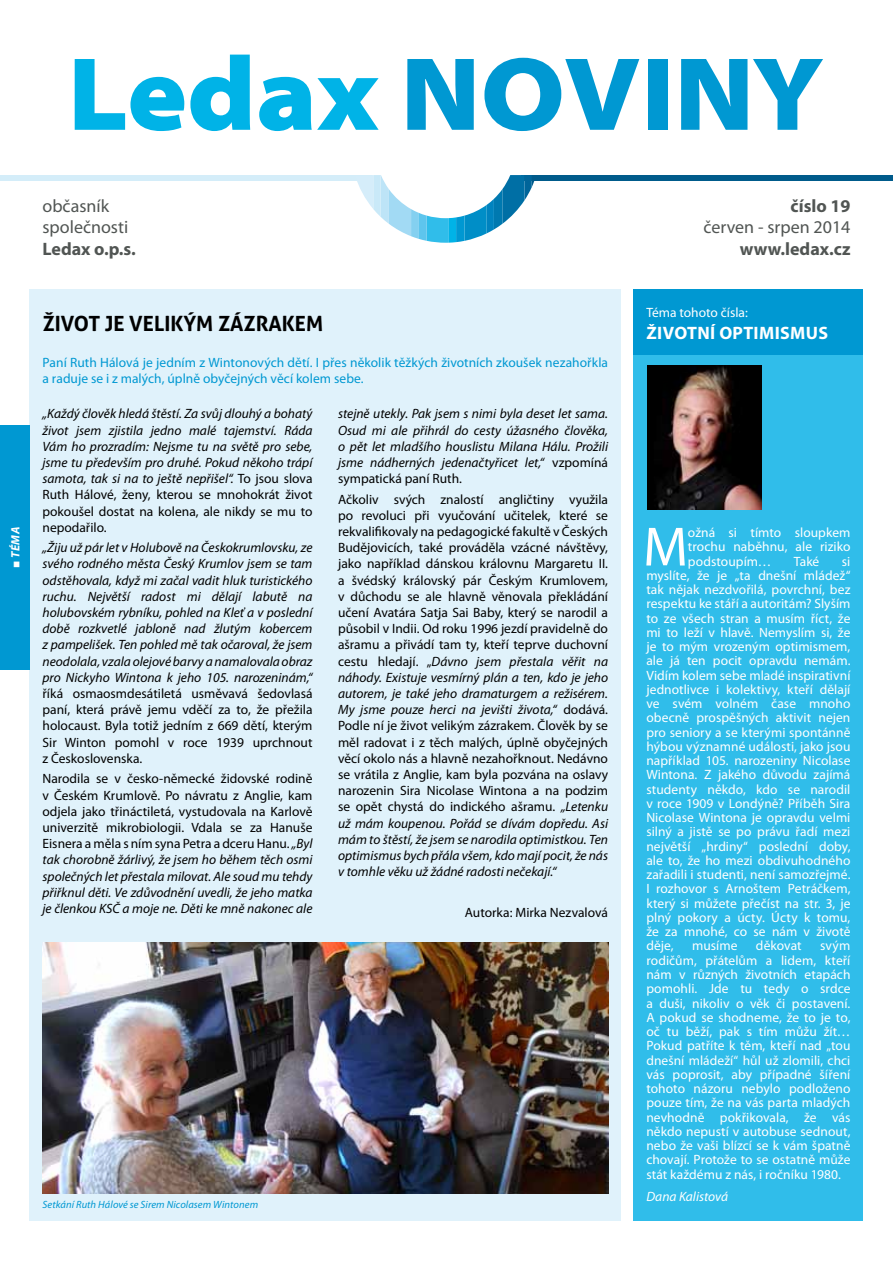
<style>
.page{position:relative;width:893px;height:1263px;background:#fff}
.page>*{position:absolute;margin:0;border:0;box-sizing:border-box;transform-origin:0 0}
.t1{font:900 semi-expanded 105px "Myriad Pro";color:#0098d2}
.t2{font:55.8px "Myriad Pro";color:#fff}
.t3{font:700 21px "Aller";color:#000}
.t4{font:18px/21.6px "Myriad Pro";color:#515553}
.t5{font:700 18px "Myriad Pro";color:#515553}
.t6{font:700 18px "Myriad Pro";letter-spacing:.02em;color:#fff}
.t7{font:13.5px/16.2px "Myriad Pro";color:#000;text-align:justify}
.t8{font:13.5px/14.2px "Myriad Pro";color:#fff;text-align:justify}
.t9{font:italic 13.5px/16.2px "Myriad Pro";color:#000;text-align:justify}
.t10{font:13.5px/16.2px "Myriad Pro";letter-spacing:.005em;color:#0098d2}
.t11{font:italic 13.5px "Myriad Pro";color:#fff}
.t12{font:italic 700 12px "Myriad Pro";color:#fff}
.t13{font:italic 10.5px "Myriad Pro";letter-spacing:.01em;color:#0098d2}
.s1{color:#00b3e7}
.s2{font-family:"Arial"}
.s3{font-style:normal}
.s4{font-style:italic}
</style>
<div class="page">
<div style="left:634px;top:297px;width:229px;height:923px;background:#30bdea"></div>
<div style="left:30px;top:289px;width:591px;height:931px;background:#e0f2fb"></div>
<div style="left:521px;top:175px;width:372px;height:6px;background:#005b8b"></div>
<div style="left:0;top:175px;width:372px;height:6px;background:#d4edf9"></div>
<svg style="left:357px;top:175px;width:178px;height:68px"></svg>
<div style="left:634px;top:289px;width:229px;height:66px;background:#0098d2"></div>
<img style="left:647px;top:365px;width:114px;height:145px">
<div style="left:0;top:425px;width:30px;height:245px;background:#0098d2"></div>
<img style="left:43px;top:942px;width:565px;height:251px">
<h1 class="t1" style="left:68px;top:23px;width:758px"><span class="s1">Ledax</span> NOVINY</h1>
<p class="t12" style="left:8px;top:568px;width:43px;rotate:-90deg"><span class="s2">■</span> téma</p>
<h3 class="t4" style="left:43px;top:195px;width:87px">občasník společnosti</h3>
<h3 class="t5" style="left:43px;top:237px;width:95px">Ledax o.p.s.</h3>
<h3 class="t3" style="left:43px;top:311px;width:282px">ŽIVOT JE VELIKÝM ZÁZRAKEM</h3>
<p class="t10" style="left:43px;top:354px;width:567px">Paní Ruth Hálová je jedním z Wintonových dětí. I přes několik těžkých životních zkoušek nezahořkla a raduje se i z malých, úplně obyčejných věcí kolem sebe.</p>
<p class="t9" style="left:43px;top:405px;width:272px">„Každý člověk hledá štěstí. Za svůj dlouhý a bohatý život jsem zjistila jedno malé tajemství. Ráda Vám ho prozradím: Nejsme tu na světě pro sebe, jsme tu především pro druhé. Pokud někoho trápí samota, tak si na to ještě nepřišel“. <span class="s3">To jsou slova Ruth Hálové, ženy, kterou se mnohokrát život pokoušel dostat na kolena, ale nikdy se mu to nepodařilo.</span></p>
<p class="t9" style="left:43px;top:539px;width:272px">„Žiju už pár let v Holubově na Českokrumlovsku, ze svého rodného města Český Krumlov jsem se tam odstěhovala, když mi začal vadit hluk turistického ruchu. Největší radost mi dělají labutě na holubovském rybníku, pohled na Kleť a v poslední době rozkvetlé jabloně nad žlutým kobercem z pampelišek. Ten pohled mě tak očaroval, že jsem neodolala, vzala olejové barvy a namalovala obraz pro Nickyho Wintona k jeho 105. narozeninám,“</p>
<p class="t7" style="left:43px;top:685px;width:272px">říká osmaosmdesátiletá usměvavá šedovlasá paní, která právě jemu vděčí za to, že přežila holocaust. Byla totiž jedním z 669 dětí, kterým Sir Winton pomohl v roce 1939 uprchnout z Československa.</p>
<p class="t7" style="left:43px;top:770px;width:272px">Narodila se v česko-německé židovské rodině v Českém Krumlově. Po návratu z Anglie, kam odjela jako třináctiletá, vystudovala na Karlově univerzitě mikrobiologii. Vdala se za Hanuše Eisnera a měla s ním syna Petra a dceru Hanu. <span class="s4">„Byl tak chorobně žárlivý, že jsem ho během těch osmi společných let přestala milovat. Ale soud mu tehdy přiřknul děti. Ve zdůvodnění uvedli, že jeho matka je členkou KSČ a moje ne. Děti ke mně nakonec ale</span></p>
<p class="t9" style="left:338px;top:405px;width:272px">stejně utekly. Pak jsem s nimi byla deset let sama.<br>Osud mi ale přihrál do cesty úžasného člověka, o pět let mladšího houslistu Milana Hálu. Prožili jsme nádherných jedenačtyřicet let,“ <span class="s3">vzpomíná sympatická paní Ruth.</span></p>
<p class="t7" style="left:338px;top:491px;width:272px">Ačkoliv svých znalostí angličtiny využila po revoluci při vyučování učitelek, které se rekvalifikovaly na pedagogické fakultě v Českých Budějovicích, také prováděla vzácné návštěvy, jako například dánskou královnu Margaretu II. a švédský královský pár Českým Krumlovem, v důchodu se ale hlavně věnovala překládání učení Avatára Satja Sai Baby, který se narodil a působil v Indii. Od roku 1996 jezdí pravidelně do ašramu a přivádí tam ty, kteří teprve duchovní cestu hledají. „<span class="s4">Dávno jsem přestala věřit na náhody. Existuje vesmírný plán a ten, kdo je jeho autorem, je také jeho dramaturgem a režisérem.<br>My jsme pouze herci na jevišti života,“</span> dodává.<br>Podle ní je život velikým zázrakem. Člověk by se měl radovat i z těch malých, úplně obyčejných věcí okolo nás a hlavně nezahořknout. Nedávno se vrátila z Anglie, kam byla pozvána na oslavy narozenin Sira Nicolase Wintona a na podzim se opět chystá do indického ašramu. <span class="s4">„Letenku už mám koupenou. Pořád se dívám dopředu. Asi mám to štěstí, že jsem se narodila optimistkou. Ten optimismus bych přála všem, kdo mají pocit, že nás v tomhle věku už žádné radosti nečekají.“</span></p>
<p class="t7" style="left:465px;top:904px;width:145px">Autorka: Mirka Nezvalová</p>
<p class="t13" style="left:43px;top:1198px;width:217px">Setkání Ruth Hálové se Sirem Nicolasem Wintonem</p>
<h3 class="t5" style="left:791px;top:194px;width:61px">číslo 19</h3>
<h3 class="t4" style="left:703px;top:216px;width:149px">červen - srpen 2014</h3>
<h3 class="t5" style="left:740px;top:237px;width:112px">www.ledax.cz</h3>
<p class="t8" style="left:646px;top:305px;width:103px">Téma tohoto čísla:</p>
<h3 class="t6" style="left:646px;top:321px;width:183px">Životní optimismus</h3>
<h2 class="t2" style="left:643px;top:512px;width:46px">M</h2>
<p class="t8" style="left:688px;top:525px;width:164px">ožná si tímto sloupkem trochu naběhnu, ale riziko podstoupím…</p>
<p class="t8" style="left:794px;top:554px;width:27px">Také</p>
<p class="t8" style="left:646px;top:554px;width:206px;text-indent:196px">si myslíte, že je „ta dnešní mládež“ tak nějak nezdvořilá, povrchní, bez respektu ke stáří a autoritám? Slyším to ze všech stran a musím říct, že mi to leží v hlavě. Nemyslím si, že je to mým vrozeným optimismem, ale já ten pocit opravdu nemám.<br>Vidím kolem sebe mladé inspirativní jednotlivce i kolektivy, kteří dělají ve svém volném čase mnoho obecně prospěšných aktivit nejen pro seniory a se kterými spontánně hýbou významné události, jako jsou například 105. narozeniny Nicolase Wintona. Z jakého důvodu zajímá studenty někdo, kdo se narodil v roce 1909 v Londýně? Příběh Sira Nicolase Wintona je opravdu velmi silný a jistě se po právu řadí mezi největší „hrdiny“ poslední doby, ale to, že ho mezi obdivuhodného zařadili i studenti, není samozřejmé.<br>I rozhovor s Arnoštem Petráčkem, který si můžete přečíst na str. 3, je plný pokory a úcty. Úcty k tomu, že za mnohé, co se nám v životě děje,</p>
<p class="t8" style="left:692px;top:939px;width:47px">musíme</p>
<p class="t8" style="left:756px;top:939px;width:47px">děkovat</p>
<p class="t8" style="left:646px;top:939px;width:206px;text-indent:174px">svým rodičům, přátelům a lidem, kteří nám v různých životních etapách pomohli. Jde tu tedy o srdce a duši, nikoliv o věk či postavení.<br>A pokud se shodneme, že to je to, oč tu běží, pak s tím můžu žít… Pokud patříte k těm, kteří nad „tou dnešní mládeží“ hůl už zlomili, chci vás poprosit, aby případné šíření tohoto názoru nebylo podloženo pouze tím, že na vás parta mladých nevhodně pokřikovala, že vás někdo nepustí v autobuse sednout, nebo že vaši blízcí se k vám špatně chovají. Protože to se ostatně může stát každému z nás, i ročníku 1980.</p>
<p class="t11" style="left:646px;top:1188px;width:83px">Dana Kalistová</p>
</div>
